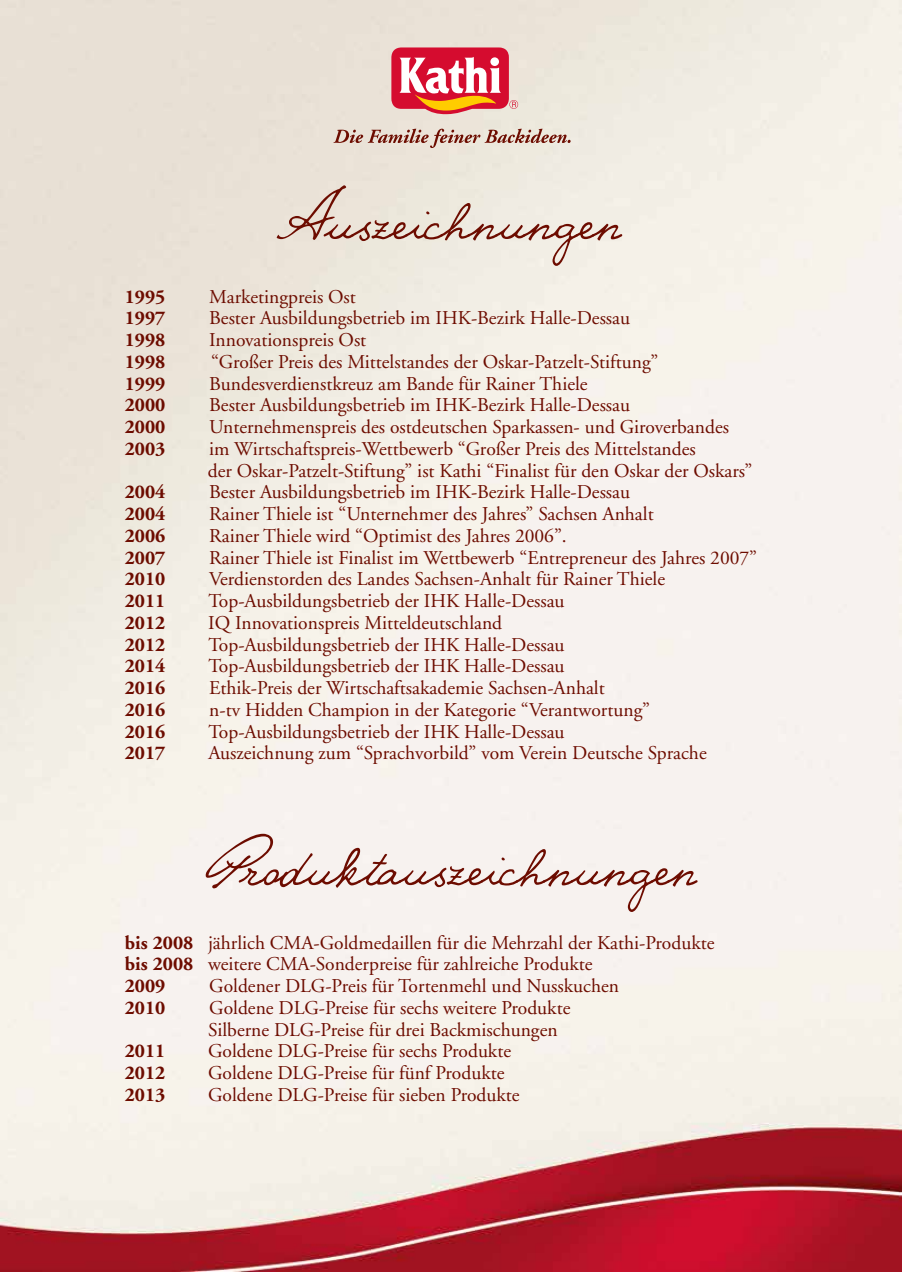
<style>
.page{position:relative;width:902px;height:1272px;background:#fff}
.page>*{position:absolute;margin:0;border:0;box-sizing:border-box;transform-origin:0 0}
.t1{font:102px "WIP Grand Ma EUTT";color:#6d0c00}
.t2{font:19.5px/21.8px "Adobe Garamond";color:#6d0c00}
.t3{font:700 19.5px "Adobe Garamond";color:#6d0c00}
.s1{font-weight:700}
</style>
<div class="page">
<img style="left:0;top:0;width:901px;height:1271px">
<svg style="left:391px;top:47px;width:127px;height:67px"></svg>
<svg style="left:333px;top:129px;width:237px;height:19px;background:#cdb1a6"></svg>
<h1 class="t1" style="left:281px;top:171px;width:341px">Auszeichnungen</h1>
<p class="t3" style="left:125px;top:286px;width:42px">1995</p>
<p class="t2" style="left:209px;top:286px;width:148px">Marketingpreis Ost</p>
<p class="t3" style="left:125px;top:307px;width:42px">1997</p>
<p class="t2" style="left:209px;top:308px;width:422px">Bester Ausbildungsbetrieb im IHK-Bezirk Halle-Dessau</p>
<p class="t3" style="left:125px;top:329px;width:42px">1998</p>
<p class="t2" style="left:209px;top:329px;width:158px">Innovationspreis Ost</p>
<p class="t3" style="left:125px;top:351px;width:42px">1998</p>
<p class="t2" style="left:211px;top:351px;width:449px">“Großer Preis des Mittelstandes der Oskar-Patzelt-Stiftung”</p>
<p class="t3" style="left:125px;top:373px;width:42px">1999</p>
<p class="t2" style="left:209px;top:373px;width:380px">Bundesverdienstkreuz am Bande für Rainer Thiele</p>
<p class="t3" style="left:125px;top:394px;width:42px">2000</p>
<p class="t2" style="left:209px;top:395px;width:422px">Bester Ausbildungsbetrieb im IHK-Bezirk Halle-Dessau</p>
<p class="t3" style="left:125px;top:416px;width:42px">2000</p>
<p class="t2" style="left:209px;top:416px;width:521px">Unternehmenspreis des ostdeutschen Sparkassen- und Giroverbandes</p>
<p class="t3" style="left:125px;top:438px;width:42px">2003</p>
<p class="t2" style="left:208px;top:438px;width:546px">im Wirtschaftspreis-Wettbewerb “Großer Preis des Mittelstandes<br>der Oskar-Patzelt-Stiftung” ist Kathi “Finalist für den Oskar der Oskars”</p>
<p class="t3" style="left:125px;top:481px;width:42px">2004</p>
<p class="t2" style="left:209px;top:481px;width:422px">Bester Ausbildungsbetrieb im IHK-Bezirk Halle-Dessau</p>
<p class="t3" style="left:125px;top:503px;width:42px">2004</p>
<p class="t2" style="left:209px;top:503px;width:446px">Rainer Thiele ist “Unternehmer des Jahres” Sachsen Anhalt</p>
<p class="t3" style="left:125px;top:525px;width:42px">2006</p>
<p class="t2" style="left:209px;top:525px;width:359px">Rainer Thiele wird “Optimist des Jahres 2006”.</p>
<p class="t3" style="left:125px;top:546px;width:42px">2007</p>
<p class="t2" style="left:209px;top:547px;width:549px">Rainer Thiele ist Finalist im Wettbewerb “Entrepreneur des Jahres 2007”</p>
<p class="t3" style="left:125px;top:568px;width:42px">2010</p>
<p class="t2" style="left:209px;top:568px;width:457px">Verdienstorden des Landes Sachsen-Anhalt für Rainer Thiele</p>
<p class="t3" style="left:125px;top:590px;width:42px">2011</p>
<p class="t2" style="left:208px;top:590px;width:357px">Top-Ausbildungsbetrieb der IHK Halle-Dessau</p>
<p class="t3" style="left:125px;top:612px;width:42px">2012</p>
<p class="t2" style="left:208px;top:612px;width:295px">IQ Innovationspreis Mitteldeutschland</p>
<p class="t3" style="left:125px;top:633px;width:42px">2012</p>
<p class="t2" style="left:208px;top:634px;width:357px">Top-Ausbildungsbetrieb der IHK Halle-Dessau</p>
<p class="t3" style="left:125px;top:655px;width:42px">2014</p>
<p class="t2" style="left:208px;top:655px;width:357px">Top-Ausbildungsbetrieb der IHK Halle-Dessau</p>
<p class="t3" style="left:125px;top:677px;width:42px">2016</p>
<p class="t2" style="left:209px;top:677px;width:397px">Ethik-Preis der Wirtschaftsakademie Sachsen-Anhalt</p>
<p class="t3" style="left:125px;top:699px;width:42px">2016</p>
<p class="t2" style="left:209px;top:699px;width:442px">n-tv Hidden Champion in der Kategorie “Verantwortung”</p>
<p class="t3" style="left:125px;top:720px;width:42px">2016</p>
<p class="t2" style="left:208px;top:721px;width:357px">Top-Ausbildungsbetrieb der IHK Halle-Dessau</p>
<p class="t3" style="left:125px;top:742px;width:42px">2017</p>
<p class="t2" style="left:208px;top:742px;width:499px">Auszeichnung zum “Sprachvorbild” vom Verein Deutsche Sprache</p>
<h1 class="t1" style="left:206px;top:817px;width:491px">Produktauszeichnungen</h1>
<p class="t2" style="left:125px;top:932px;width:591px"><span class="s1">bis 2008</span> jährlich CMA-Goldmedaillen für die Mehrzahl der Kathi-Produkte <span class="s1">bis 2008</span> weitere CMA-Sonderpreise für zahlreiche Produkte<br><span class="s1">2009</span></p>
<p class="t2" style="left:209px;top:975px;width:411px">Goldener DLG-Preis für Tortenmehl und Nusskuchen</p>
<p class="t3" style="left:125px;top:997px;width:42px">2010</p>
<p class="t2" style="left:208px;top:997px;width:364px">Goldene DLG-Preise für sechs weitere Produkte<br>Silberne DLG-Preise für drei Backmischungen</p>
<p class="t3" style="left:125px;top:1040px;width:42px">2011</p>
<p class="t2" style="left:208px;top:1040px;width:304px">Goldene DLG-Preise für sechs Produkte</p>
<p class="t3" style="left:125px;top:1062px;width:42px">2012</p>
<p class="t2" style="left:208px;top:1062px;width:298px">Goldene DLG-Preise für fünf Produkte</p>
<p class="t3" style="left:125px;top:1083px;width:42px">2013</p>
<p class="t2" style="left:208px;top:1084px;width:313px">Goldene DLG-Preise für sieben Produkte</p>
</div>
